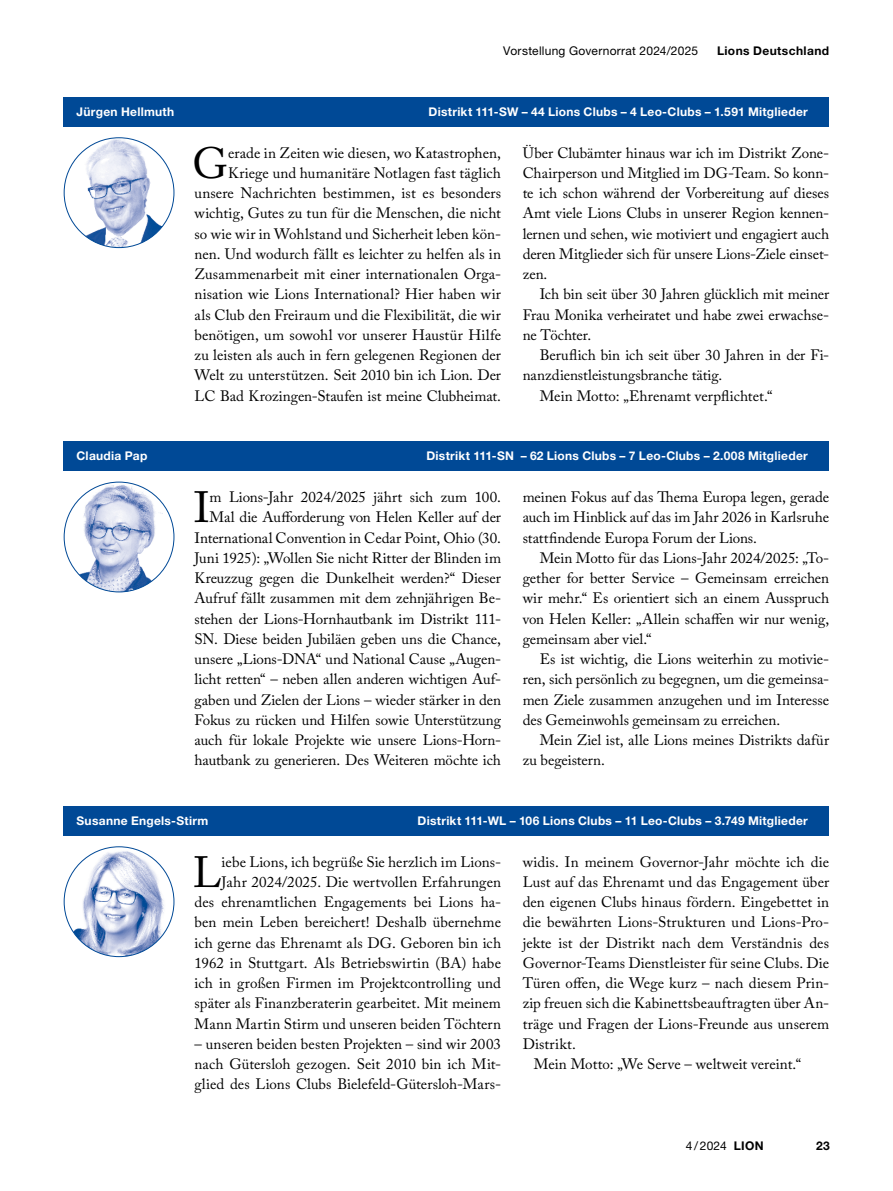
<style>
.page{position:relative;width:893px;height:1191px;background:#fff}
.page>*{position:absolute;margin:0;border:0;box-sizing:border-box;transform-origin:0 0}
._3_1_Fließtext_Regular_Caslon_Initiale{font:43.5px "Adobe Caslon Pro";color:#000}
._3_1_Fließtext_Regular_Caslon_Initiale-2{font:15px/20.2px "Adobe Caslon Pro";color:#000;text-align:justify}
._3_1_Fließtext_Regular_Caslon{font:15px/20.2px "Adobe Caslon Pro";letter-spacing:-.005em;color:#000;text-align:justify}
._3_4_Zwischenheadlines{font:700 12px "Helvetica Neue LT Std";letter-spacing:.02em;color:#fff}
.t1{font:12px "Helvetica Neue LT Std";letter-spacing:.02em;color:#000}
.t2{font:700 12px "Helvetica Neue LT Std";letter-spacing:.03em;color:#000}
.s1{font-weight:700}
</style>
<div class="page">
<div style="left:64px;top:441px;width:765px;height:30px;background:#004996"></div>
<div style="left:64px;top:806px;width:765px;height:29px;background:#004996"></div>
<img style="left:64px;top:846px;width:110px;height:110px;border-radius:55px">
<div style="left:64px;top:97px;width:765px;height:30px;background:#004996"></div>
<img style="left:64px;top:138px;width:110px;height:110px">
<img style="left:64px;top:482px;width:110px;height:110px;border-radius:55px">
<p class="t1" style="left:503px;top:44px;width:196px">Vorstellung Governorrat 2024/2025</p>
<p class="t2" style="left:717px;top:43px;width:114px">Lions Deutschland</p>
<p class="_3_4_Zwischenheadlines" style="left:77px;top:104px;width:99px">Jürgen Hellmuth</p>
<p class="_3_4_Zwischenheadlines" style="left:428px;top:104px;width:381px">Distrikt 111-SW – 44 Lions Clubs – 4 Leo-Clubs – 1.591 Mitglieder</p>
<p class="_3_1_Fließtext_Regular_Caslon_Initiale-2" style="left:195px;top:142px;width:308px;text-align:right">erade in Zeiten wie diesen, wo Katastrophen, Kriege und humanitäre Notlagen fast täglich unsere Nachrichten bestimmen, ist es besonders wichtig, Gutes zu tun für die Menschen, die nicht so wie wir in Wohlstand und Sicherheit leben kön&shy;nen. Und wodurch fällt es leichter zu helfen als in Zusammenarbeit mit einer internationalen Orga&shy;nisation wie Lions International? Hier haben wir als Club den Freiraum und die Flexibilität, die wir benötigen, um sowohl vor unserer Haustür Hilfe zu leisten als auch in fern gelegenen Regionen der Welt zu unterstützen. Seit 2010 bin ich Lion. Der LC Bad Krozingen-Staufen ist meine Clubheimat.</p>
<p class="_3_1_Fließtext_Regular_Caslon_Initiale-2" style="left:523px;top:142px;width:308px">Über Clubämter hinaus war ich im Distrikt Zone-Chairperson und Mitglied im DG-Team. So konn&shy;te ich schon während der Vorbereitung auf dieses Amt viele Lions Clubs in unserer Region kennen&shy;lernen und sehen, wie motiviert und engagiert auch deren Mitglieder sich für unsere Lions-Ziele einset&shy;zen.</p>
<p class="_3_1_Fließtext_Regular_Caslon_Initiale" style="left:192px;top:137px;width:37px">G</p>
<p class="_3_1_Fließtext_Regular_Caslon" style="left:523px;top:284px;width:308px;text-indent:17px">Ich bin seit über 30 Jahren glücklich mit meiner Frau Monika verheiratet und habe zwei erwachse&shy;ne Töchter.</p>
<p class="_3_1_Fließtext_Regular_Caslon" style="left:523px;top:345px;width:308px;text-indent:17px">Beruflich bin ich seit über 30 Jahren in der Fi&shy;nanzdienstleistungsbranche tätig.</p>
<p class="_3_1_Fließtext_Regular_Caslon_Initiale-2" style="left:540px;top:385px;width:234px">Mein Motto: „Ehrenamt verpflichtet.“</p>
<p class="_3_4_Zwischenheadlines" style="left:77px;top:449px;width:72px">Claudia Pap</p>
<p class="_3_4_Zwischenheadlines" style="left:426px;top:449px;width:383px">Distrikt 111-SN – 62 Lions Clubs – 7 Leo-Clubs – 2.008 Mitglieder</p>
<p class="_3_1_Fließtext_Regular_Caslon_Initiale-2" style="left:195px;top:486px;width:308px;text-align:right">m Lions-Jahr 2024/2025 jährt sich zum 100.<br>Mal die Aufforderung von Helen Keller auf der International Convention in Cedar Point, Ohio (30.<br>Juni 1925): „Wollen Sie nicht Ritter der Blinden im Kreuzzug gegen die Dunkelheit werden?“ Dieser Aufruf fällt zusammen mit dem zehnjährigen Be&shy;stehen der Lions-Hornhautbank im Distrikt 111- SN. Diese beiden Jubiläen geben uns die Chance, unsere „Lions-DNA“ und National Cause „Augen&shy;licht retten“ – neben allen anderen wichtigen Auf&shy;gaben und Zielen der Lions – wieder stärker in den Fokus zu rücken und Hilfen sowie Unterstützung auch für lokale Projekte wie unsere Lions-Horn&shy;hautbank zu generieren. Des Weiteren möchte ich</p>
<p class="_3_1_Fließtext_Regular_Caslon_Initiale-2" style="left:523px;top:486px;width:308px">meinen Fokus auf das Thema Europa legen, gerade auch im Hinblick auf das im Jahr 2026 in Karlsruhe stattfindende Europa Forum der Lions.</p>
<p class="_3_1_Fließtext_Regular_Caslon_Initiale" style="left:194px;top:482px;width:18px">I</p>
<p class="_3_1_Fließtext_Regular_Caslon_Initiale-2" style="left:523px;top:547px;width:308px;text-indent:17px">Mein Motto für das Lions-Jahr 2024/2025: „To&shy;gether for better Service – Gemeinsam erreichen wir mehr.“ Es orientiert sich an einem Ausspruch von Helen Keller: „Allein schaffen wir nur wenig, gemeinsam aber viel.“</p>
<p class="_3_1_Fließtext_Regular_Caslon_Initiale-2" style="left:523px;top:648px;width:308px;text-indent:17px">Es ist wichtig, die Lions weiterhin zu motivie&shy;ren, sich persönlich zu begegnen, um die gemeinsa&shy;men Ziele zusammen anzugehen und im Interesse des Gemeinwohls gemeinsam zu erreichen.</p>
<p class="_3_1_Fließtext_Regular_Caslon_Initiale-2" style="left:523px;top:729px;width:308px;text-indent:17px">Mein Ziel ist, alle Lions meines Distrikts dafür zu begeistern.</p>
<p class="_3_4_Zwischenheadlines" style="left:77px;top:813px;width:133px">Susanne Engels-Stirm</p>
<p class="_3_4_Zwischenheadlines" style="left:417px;top:813px;width:392px">Distrikt 111-WL – 106 Lions Clubs – 11 Leo-Clubs – 3.749 Mitglieder</p>
<p class="_3_1_Fließtext_Regular_Caslon_Initiale-2" style="left:195px;top:851px;width:308px;text-align:right">iebe Lions, ich begrüße Sie herzlich im Lions-Jahr 2024/2025. Die wertvollen Erfahrungen<br>des ehrenamtlichen Engagements bei Lions ha&shy;ben mein Leben bereichert! Deshalb übernehme ich gerne das Ehrenamt als DG. Geboren bin ich 1962 in Stuttgart. Als Betriebswirtin (BA) habe ich in großen Firmen im Projektcontrolling und später als Finanzberaterin gearbeitet. Mit meinem Mann Martin Stirm und unseren beiden Töchtern</p>
<p class="_3_1_Fließtext_Regular_Caslon_Initiale-2" style="left:195px;top:1033px;width:308px">– unseren beiden besten Projekten – sind wir 2003 nach Gütersloh gezogen. Seit 2010 bin ich Mit&shy;glied des Lions Clubs Bielefeld-Gütersloh-Mars-</p>
<p class="_3_1_Fließtext_Regular_Caslon_Initiale" style="left:193px;top:846px;width:30px">L</p>
<p class="_3_1_Fließtext_Regular_Caslon_Initiale-2" style="left:523px;top:851px;width:308px">widis. In meinem Governor-Jahr möchte ich die Lust auf das Ehrenamt und das Engagement über den eigenen Clubs hinaus fördern. Eingebettet in die bewährten Lions-Strukturen und Lions-Pro&shy;jekte ist der Distrikt nach dem Verständnis des Governor-Teams Dienstleister für seine Clubs. Die Türen offen, die Wege kurz – nach diesem Prin&shy;zip freuen sich die Kabinettsbeauftragten über An&shy;träge und Fragen der Lions-Freunde aus unserem Distrikt.</p>
<p class="_3_1_Fließtext_Regular_Caslon_Initiale-2" style="left:534px;top:1053px;width:269px">Mein Motto: „We Serve – weltweit vereint.“</p>
<p class="t1" style="left:686px;top:1138px;width:79px">4 / 2024 <span class="s1">LION</span></p>
<p class="t2" style="left:816px;top:1138px;width:15px">23</p>
</div>
